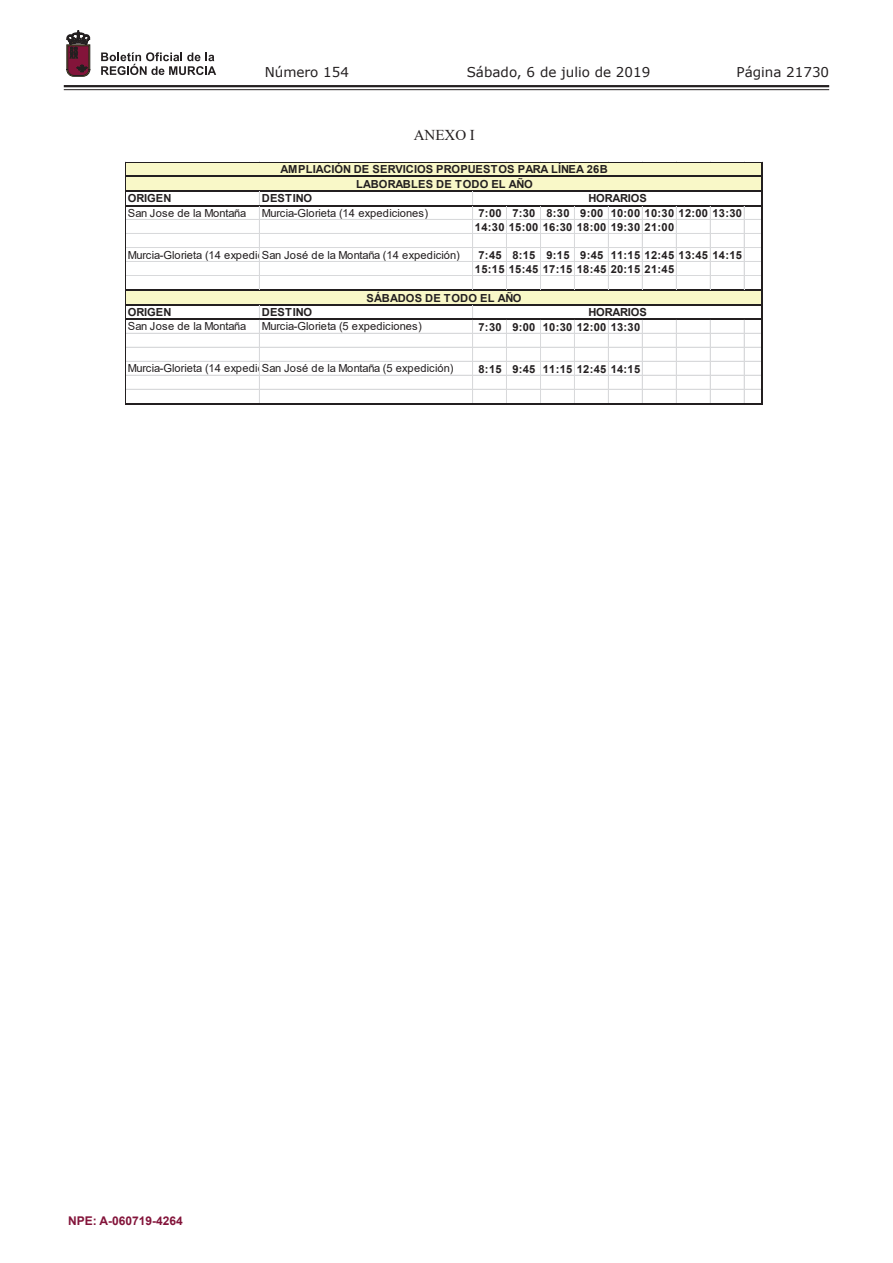
<style>
.page{position:relative;width:893px;height:1263px;background:#fff}
.page>*{position:absolute;margin:0;border:0;box-sizing:border-box;transform-origin:0 0}
.t1{font:15px "Times New Roman";color:#231f20}
.t2{font:13.5px "Verdana";color:#231f20}
.t3{font:700 12px "Arial";color:#83143a}
.t4{font:700 11.1px/14.1px "Arial";letter-spacing:.02em;color:#231f20}
.t5{font:11.1px "Arial";letter-spacing:-.005em;color:#231f20}
.t6{font:700 11.1px "Arial";letter-spacing:-.035em;color:#231f20}
</style>
<div class="page">
<hr style="left:64px;top:85px;width:765px;height:2px;background:#231f20">
<hr style="left:64px;top:89px;width:765px;height:1px;background:#231f20">
<svg style="left:101px;top:52px;width:115px;height:23px"></svg>
<svg style="left:67px;top:31px;width:23px;height:45px"></svg>
<div style="left:126px;top:162px;width:637px;height:29px;background:#f9f8c8"></div>
<div style="left:126px;top:290px;width:637px;height:15px;background:#f9f8c8"></div>
<hr style="left:126px;top:162px;width:637px;height:1px;background:#231f20">
<hr style="left:126px;top:176px;width:637px;height:1px;background:#231f20">
<hr style="left:126px;top:190px;width:637px;height:1px;background:#231f20">
<svg style="left:259px;top:191px;width:1px;height:14px"></svg>
<svg style="left:472px;top:191px;width:2px;height:14px"></svg>
<hr style="left:126px;top:205px;width:637px;height:1px;background:#231f20">
<hr style="left:126px;top:219px;width:636px;height:1px;background:#d8d9db">
<hr style="left:126px;top:233px;width:636px;height:1px;background:#d8d9db">
<hr style="left:126px;top:247px;width:636px;height:1px;background:#d8d9db">
<hr style="left:126px;top:261px;width:636px;height:1px;background:#d8d9db">
<hr style="left:126px;top:262px;width:636px;height:1px;background:#d8d9db">
<hr style="left:126px;top:275px;width:636px;height:1px;background:#d8d9db">
<hr style="left:126px;top:290px;width:637px;height:1px;background:#231f20">
<hr style="left:259px;top:206px;width:1px;height:84px;background:#d8d9db">
<hr style="left:472px;top:206px;width:1px;height:83px;background:#d8d9db">
<hr style="left:473px;top:206px;width:1px;height:84px;background:#d8d9db">
<hr style="left:126px;top:304px;width:637px;height:1px;background:#231f20">
<svg style="left:259px;top:305px;width:1px;height:14px"></svg>
<svg style="left:472px;top:305px;width:2px;height:14px"></svg>
<hr style="left:506px;top:206px;width:1px;height:83px;background:#d8d9db">
<hr style="left:507px;top:206px;width:1px;height:84px;background:#d8d9db">
<hr style="left:540px;top:206px;width:1px;height:84px;background:#d8d9db">
<hr style="left:574px;top:206px;width:1px;height:84px;background:#d8d9db">
<hr style="left:608px;top:206px;width:1px;height:84px;background:#d8d9db">
<hr style="left:642px;top:206px;width:1px;height:84px;background:#d8d9db">
<hr style="left:676px;top:206px;width:1px;height:84px;background:#d8d9db">
<hr style="left:710px;top:206px;width:1px;height:84px;background:#d8d9db">
<hr style="left:744px;top:206px;width:1px;height:84px;background:#d8d9db">
<hr style="left:126px;top:319px;width:637px;height:1px;background:#231f20">
<hr style="left:126px;top:333px;width:636px;height:1px;background:#d8d9db">
<hr style="left:126px;top:347px;width:636px;height:1px;background:#d8d9db">
<hr style="left:126px;top:361px;width:636px;height:1px;background:#d8d9db">
<hr style="left:126px;top:375px;width:636px;height:1px;background:#d8d9db">
<hr style="left:126px;top:389px;width:636px;height:1px;background:#d8d9db">
<hr style="left:125px;top:162px;width:1px;height:242px;background:#231f20">
<hr style="left:259px;top:320px;width:1px;height:83px;background:#d8d9db">
<hr style="left:472px;top:320px;width:1px;height:83px;background:#d8d9db">
<hr style="left:473px;top:320px;width:1px;height:83px;background:#d8d9db">
<hr style="left:506px;top:320px;width:1px;height:83px;background:#d8d9db">
<hr style="left:507px;top:320px;width:1px;height:83px;background:#d8d9db">
<hr style="left:540px;top:320px;width:1px;height:83px;background:#d8d9db">
<hr style="left:574px;top:320px;width:1px;height:83px;background:#d8d9db">
<hr style="left:608px;top:320px;width:1px;height:83px;background:#d8d9db">
<hr style="left:642px;top:320px;width:1px;height:83px;background:#d8d9db">
<hr style="left:676px;top:320px;width:1px;height:83px;background:#d8d9db">
<hr style="left:710px;top:320px;width:1px;height:83px;background:#d8d9db">
<hr style="left:744px;top:320px;width:1px;height:83px;background:#d8d9db">
<hr style="left:126px;top:403px;width:637px;height:1px;background:#231f20">
<hr style="left:762px;top:162px;width:1px;height:242px;background:#231f20">
<p class="t2" style="left:265px;top:62px;width:86px">Número 154</p>
<p class="t2" style="left:467px;top:62px;width:185px">Sábado, 6 de julio de 2019</p>
<p class="t2" style="left:736px;top:62px;width:94px">Página 21730</p>
<h1 class="t1" style="left:414px;top:125px;width:63px">ANEXO I</h1>
<p class="t4" style="left:281px;top:162px;width:329px">AMPLIACIÓN DE SERVICIOS PROPUESTOS PARA LÍNEA 26B</p>
<p class="t4" style="left:356px;top:177px;width:178px">LABORABLES DE TODO EL AÑO</p>
<p class="t6" style="left:589px;top:191px;width:60px">HORARIOS</p>
<p class="t4" style="left:128px;top:191px;width:45px">ORIGEN</p>
<p class="t4" style="left:262px;top:191px;width:52px">DESTINO</p>
<p class="t5" style="left:128px;top:205px;width:120px">San Jose de la Montaña</p>
<p class="t5" style="left:262px;top:205px;width:168px">Murcia-Glorieta (14 expediciones)</p>
<p class="t4" style="left:475px;top:206px;width:269px;text-indent:4px">7:00 7:30 8:30 9:00 10:00 10:30 12:00 13:30<br>14:30 15:00 16:30 18:00 19:30 21:00</p>
<p class="t5" style="left:128px;top:247px;width:334px">Murcia-Glorieta (14 expedicSan José de la Montaña (14 expedición)</p>
<p class="t4" style="left:475px;top:248px;width:269px;text-indent:4px">7:45 8:15 9:15 9:45 11:15 12:45 13:45 14:15<br>15:15 15:45 17:15 18:45 20:15 21:45</p>
<p class="t4" style="left:128px;top:305px;width:45px">ORIGEN</p>
<p class="t4" style="left:262px;top:305px;width:52px">DESTINO</p>
<p class="t5" style="left:128px;top:319px;width:120px">San Jose de la Montaña</p>
<p class="t5" style="left:262px;top:319px;width:161px">Murcia-Glorieta (5 expediciones)</p>
<p class="t4" style="left:478px;top:320px;width:163px">7:30 9:00 10:30 12:00 13:30</p>
<p class="t5" style="left:128px;top:361px;width:327px">Murcia-Glorieta (14 expedicSan José de la Montaña (5 expedición)</p>
<p class="t4" style="left:478px;top:362px;width:163px">8:15 9:45 11:15 12:45 14:15</p>
<p class="t4" style="left:367px;top:291px;width:156px">SÁBADOS DE TODO EL AÑO</p>
<p class="t6" style="left:589px;top:304px;width:60px">HORARIOS</p>
<p class="t3" style="left:68px;top:1212px;width:116px">NPE: A-060719-4264</p>
</div>
